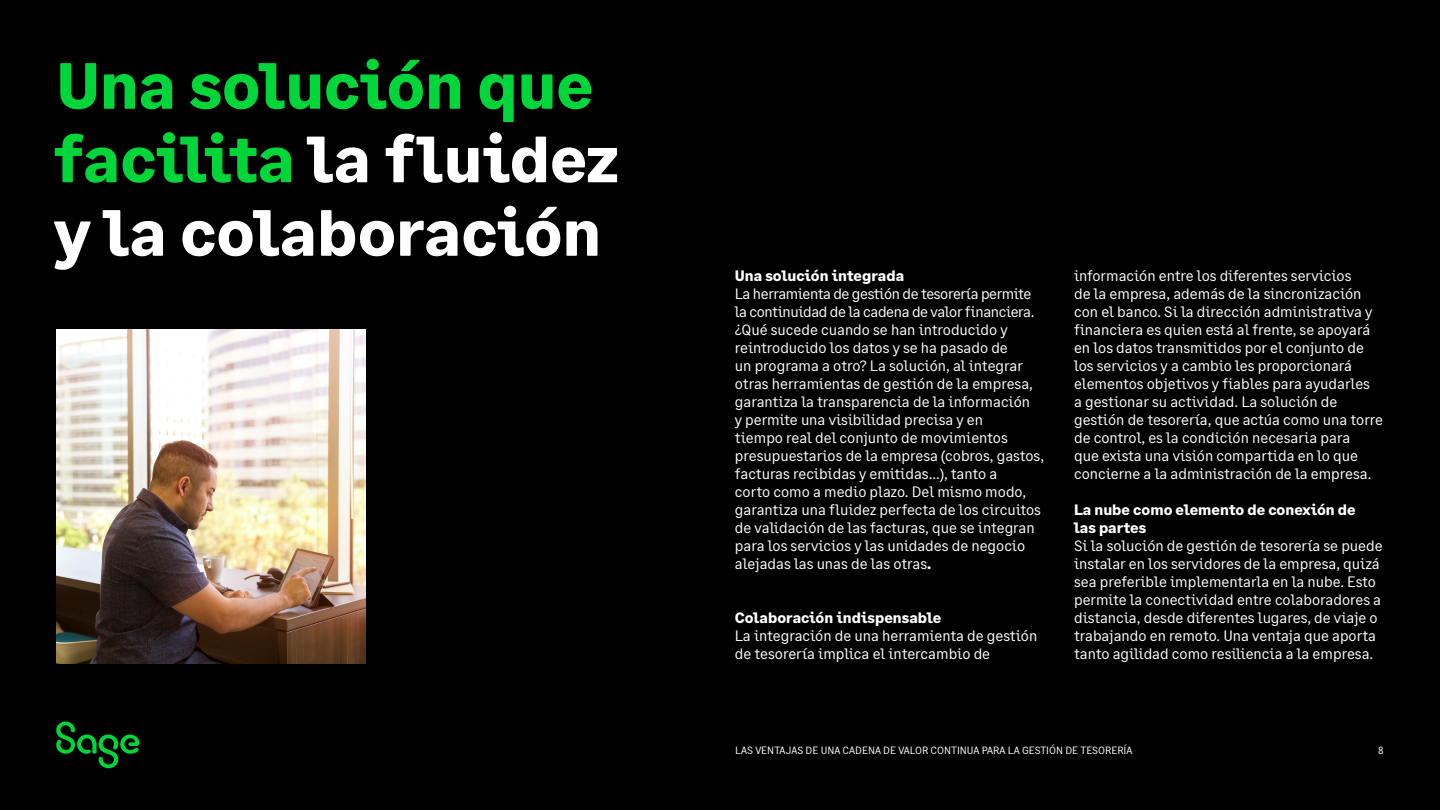
<style>
.page{position:relative;width:1440px;height:810px;background:#000}
.page>*{position:absolute;margin:0;border:0;box-sizing:border-box;transform-origin:0 0}
.Heading_1{font:700 65.25px/73.5px "Sage Text";color:#fff}
.Heading_1-2{font:700 65.25px "Sage Text";color:#00d639}
.Body{font:15px/18px "Sage Text";color:#fff}
.Body-2{font:700 15px "Sage Text";color:#fff}
.Body-3{font:15px/18px "Sage Text";letter-spacing:-.025em;color:#fff}
.t1{font:10.5px "Sage Text";color:#fff}
.s1{color:#00d639}
.s2{font-weight:700}
</style>
<div class="page">
<img style="left:56px;top:329px;width:310px;height:335px">
<svg style="left:56px;top:722px;width:83px;height:46px"></svg>
<p class="Heading_1-2" style="left:56px;top:45px;width:539px">Una solución que</p>
<p class="Heading_1" style="left:53px;top:124px;width:567px"><span class="s1">facilita</span> la fluidez y la colaboración</p>
<p class="Body-2" style="left:735px;top:266px;width:171px">Una solución integrada</p>
<p class="Body-3" style="left:735px;top:285px;width:301px">La herramienta de gestión de tesorería permite la continuidad de la cadena de valor financiera.</p>
<p class="Body" style="left:735px;top:321px;width:311px">¿Qué sucede cuando se han introducido y reintroducido los datos y se ha pasado de<br>un programa a otro? La solución, al integrar otras herramientas de gestión de la empresa, garantiza la transparencia de la información<br>y permite una visibilidad precisa y en<br>tiempo real del conjunto de movimientos presupuestarios de la empresa (cobros, gastos, facturas recibidas y emitidas...), tanto a<br>corto como a medio plazo. Del mismo modo, garantiza una fluidez perfecta de los circuitos de validación de las facturas, que se integran para los servicios y las unidades de negocio alejadas las unas de las otras<span class="s2">.</span></p>
<p class="Body-2" style="left:735px;top:608px;width:208px">Colaboración indispensable</p>
<p class="Body" style="left:735px;top:627px;width:304px">La integración de una herramienta de gestión de tesorería implica el intercambio de</p>
<p class="Body" style="left:1074px;top:267px;width:311px">información entre los diferentes servicios<br>de la empresa, además de la sincronización con el banco. Si la dirección administrativa y financiera es quien está al frente, se apoyará en los datos transmitidos por el conjunto de los servicios y a cambio les proporcionará elementos objetivos y fiables para ayudarles<br>a gestionar su actividad. La solución de gestión de tesorería, que actúa como una torre de control, es la condición necesaria para<br>que exista una visión compartida en lo que concierne a la administración de la empresa.</p>
<p class="Body-2" style="left:1074px;top:500px;width:283px">La nube como elemento de conexión de</p>
<p class="Body-2" style="left:1074px;top:518px;width:74px">las partes</p>
<p class="Body" style="left:1074px;top:537px;width:310px">Si la solución de gestión de tesorería se puede instalar en los servidores de la empresa, quizá sea preferible implementarla en la nube. Esto permite la conectividad entre colaboradores a distancia, desde diferentes lugares, de viaje o trabajando en remoto. Una ventaja que aporta tanto agilidad como resiliencia a la empresa.</p>
<p class="t1" style="left:735px;top:744px;width:399px">LAS VENTAJAS DE UNA CADENA DE VALOR CONTINUA PARA LA GESTIÓN DE TESORERÍA</p>
<p class="t1" style="left:1378px;top:744px;width:7px">8</p>
</div>
